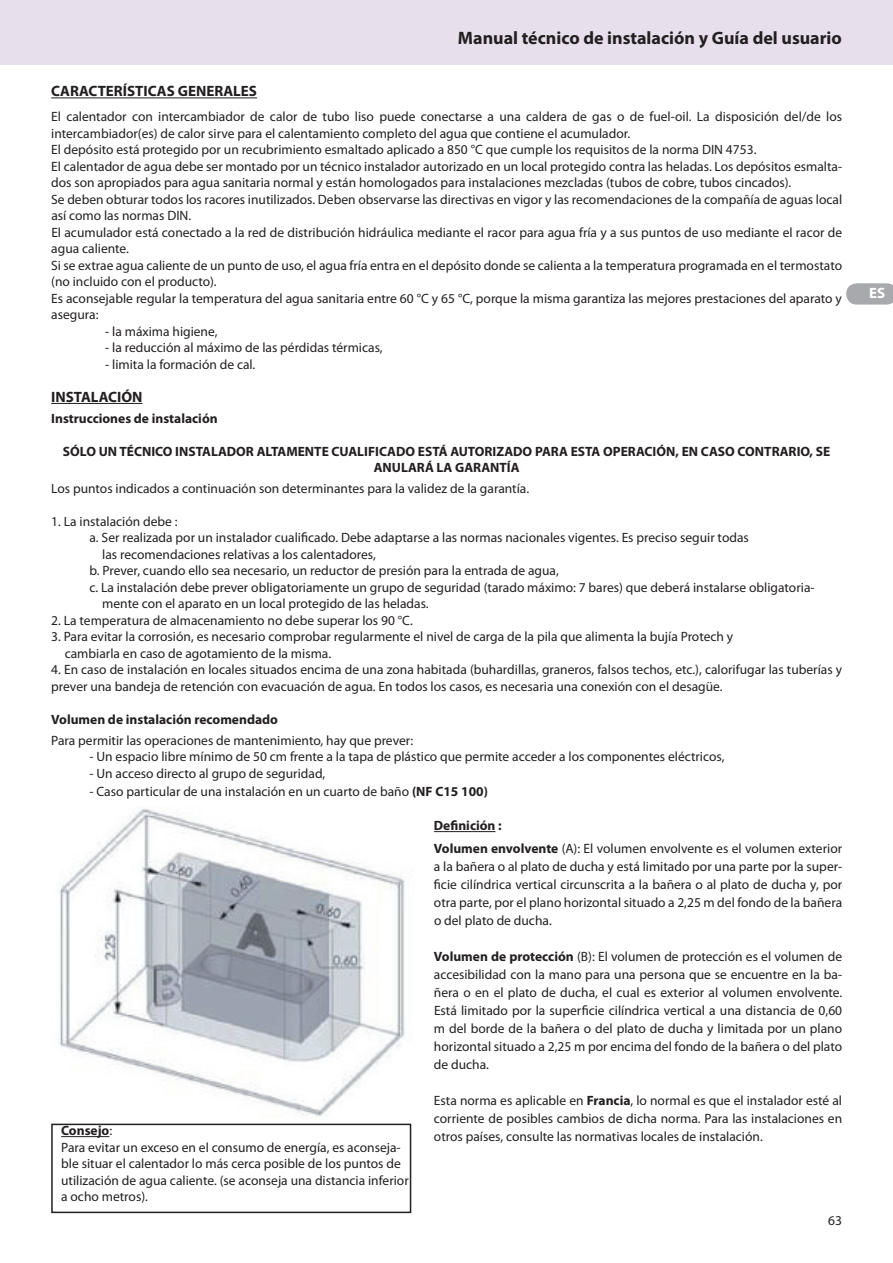
<style>
.page{position:relative;width:893px;height:1263px;background:#fff}
.page>*{position:absolute;margin:0;border:0;box-sizing:border-box;transform-origin:0 0}
.t1{font:700 18px "Myriad Pro";color:#231f20}
.t2{font:700 15px "Myriad Pro";color:#231f20}
.t3{font:700 15px "Myriad Pro";color:#fff}
.t4{font:13.5px/16.5px "Myriad Pro";color:#231f20}
.t5{font:700 13.5px/16.5px "Myriad Pro";color:#231f20;text-align:center}
.s1{font-weight:700}
</style>
<div class="page">
<div style="left:0;top:0;width:893px;height:64px;background:#e8dfec"></div>
<svg style="left:846px;top:283px;width:47px;height:22px"></svg>
<hr style="left:51px;top:98px;width:206px;height:1px;background:#231f20">
<hr style="left:51px;top:403px;width:91px;height:1px;background:#231f20">
<hr style="left:434px;top:831px;width:61px;height:1px;background:#231f20">
<img style="left:59px;top:808px;width:346px;height:309px">
<hr style="left:61px;top:1136px;width:48px;height:1px;background:#231f20">
<div style="left:51px;top:1124px;width:360px;height:89px;border:2px solid #231f20"></div>
<h1 class="t1" style="left:458px;top:26px;width:386px">Manual técnico de instalación y Guía del usuario</h1>
<p class="t2" style="left:51px;top:82px;width:207px">CARACTERÍSTICAS GENERALES</p>
<p class="t4" style="left:51px;top:108px;width:793px">El calentador con intercambiador de calor de tubo liso puede conectarse a una caldera de gas o de fuel-oil. La disposición del/de los intercambiador(es) de calor sirve para el calentamiento completo del agua que contiene el acumulador.<br>El depósito está protegido por un recubrimiento esmaltado aplicado a 850 °C que cumple los requisitos de la norma DIN 4753.<br>El calentador de agua debe ser montado por un técnico instalador autorizado en un local protegido contra las heladas. Los depósitos esmalta&shy;dos son apropiados para agua sanitaria normal y están homologados para instalaciones mezcladas (tubos de cobre, tubos cincados).<br>Se deben obturar todos los racores inutilizados. Deben observarse las directivas en vigor y las recomendaciones de la compañía de aguas local así como las normas DIN.<br>El acumulador está conectado a la red de distribución hidráulica mediante el racor para agua fría y a sus puntos de uso mediante el racor de agua caliente.<br>Si se extrae agua caliente de un punto de uso, el agua fría entra en el depósito donde se calienta a la temperatura programada en el termostato (no incluido con el producto).<br>Es aconsejable regular la temperatura del agua sanitaria entre 60 °C y 65 °C, porque la misma garantiza las mejores prestaciones del aparato y asegura:</p>
<p class="t4" style="left:105px;top:323px;width:114px">- la máxima higiene,</p>
<p class="t4" style="left:105px;top:339px;width:279px">- la reducción al máximo de las pérdidas térmicas,</p>
<p class="t4" style="left:105px;top:356px;width:152px">- limita la formación de cal.</p>
<p class="t2" style="left:51px;top:387px;width:93px">INSTALACIÓN</p>
<p class="t5" style="left:51px;top:409px;width:168px">Instrucciones de instalación</p>
<p class="t5" style="left:63px;top:442px;width:769px">SÓLO UN TÉCNICO INSTALADOR ALTAMENTE CUALIFICADO ESTÁ AUTORIZADO PARA ESTA OPERACIÓN, EN CASO CONTRARIO, SE<br>ANULARÁ LA GARANTÍA</p>
<p class="t4" style="left:51px;top:480px;width:479px">Los puntos indicados a continuación son determinantes para la validez de la garantía.</p>
<p class="t4" style="left:51px;top:513px;width:128px">1. La instalación debe :</p>
<p class="t4" style="left:89px;top:529px;width:661px">a. Ser realizada por un instalador cualificado. Debe adaptarse a las normas nacionales vigentes. Es preciso seguir todas</p>
<p class="t4" style="left:102px;top:546px;width:275px">las recomendaciones relativas a los calentadores,</p>
<p class="t4" style="left:89px;top:562px;width:471px">b. Prever, cuando ello sea necesario, un reductor de presión para la entrada de agua,</p>
<p class="t4" style="left:89px;top:579px;width:727px">c. La instalación debe prever obligatoriamente un grupo de seguridad (tarado máximo: 7 bares) que deberá instalarse obligatoria-</p>
<p class="t4" style="left:102px;top:595px;width:328px">mente con el aparato en un local protegido de las heladas.</p>
<p class="t4" style="left:51px;top:612px;width:363px">2. La temperatura de almacenamiento no debe superar los 90 °C.</p>
<p class="t4" style="left:65px;top:628px;width:670px;text-indent:-14px">3. Para evitar la corrosión, es necesario comprobar regularmente el nivel de carga de la pila que alimenta la bujía Protech y cambiarla en caso de agotamiento de la misma.</p>
<p class="t4" style="left:51px;top:661px;width:792px">4. En caso de instalación en locales situados encima de una zona habitada (buhardillas, graneros, falsos techos, etc.), calorifugar las tuberías y prever una bandeja de retención con evacuación de agua. En todos los casos, es necesaria una conexión con el desagüe.</p>
<p class="t5" style="left:51px;top:711px;width:228px">Volumen de instalación recomendado</p>
<p class="t4" style="left:51px;top:732px;width:363px">Para permitir las operaciones de mantenimiento, hay que prever:</p>
<p class="t4" style="left:89px;top:748px;width:636px">- Un espacio libre mínimo de 50 cm frente a la tapa de plástico que permite acceder a los componentes eléctricos,</p>
<p class="t4" style="left:89px;top:765px;width:237px">- Un acceso directo al grupo de seguridad,</p>
<p class="t4" style="left:89px;top:783px;width:400px">- Caso particular de una instalación en un cuarto de baño <span class="s1">(NF C15 100)</span></p>
<p class="t4" style="left:434px;top:814px;width:410px;line-height:22.2px"><span class="s1">Definición :<br>Volumen envolvente</span> (A): El volumen envolvente es el volumen exterior</p>
<p class="t4" style="left:434px;top:857px;width:410px;line-height:18px;text-align:justify">a la bañera o al plato de ducha y está limitado por una parte por la super&shy;ficie cilíndrica vertical circunscrita a la bañera o al plato de ducha y, por otra parte, por el plano horizontal situado a 2,25 m del fondo de la bañera o del plato de ducha.</p>
<p class="t4" style="left:434px;top:947px;width:410px;line-height:18px;text-align:justify"><span class="s1">Volumen de protección</span> (B): El volumen de protección es el volumen de accesibilidad con la mano para una persona que se encuentre en la ba&shy;ñera o en el plato de ducha, el cual es exterior al volumen envolvente.<br>Está limitado por la superficie cilíndrica vertical a una distancia de 0,60 m del borde de la bañera o del plato de ducha y limitada por un plano horizontal situado a 2,25 m por encima del fondo de la bañera o del plato de ducha.</p>
<p class="t4" style="left:434px;top:1091px;width:410px;line-height:18px;text-align:justify">Esta norma es aplicable en <span class="s1">Francia</span>, lo normal es que el instalador esté al corriente de posibles cambios de dicha norma. Para las instalaciones en otros países, consulte las normativas locales de instalación.</p>
<p class="t4" style="left:61px;top:1122px;width:349px"><span class="s1">Consejo</span>:<br>Para evitar un exceso en el consumo de energía, es aconseja&shy;ble situar el calentador lo más cerca posible de los puntos de utilización de agua caliente. (se aconseja una distancia inferior a ocho metros).</p>
<p class="t4" style="left:828px;top:1212px;width:15px">63</p>
<p class="t3" style="left:869px;top:284px;width:18px">ES</p>
</div>
